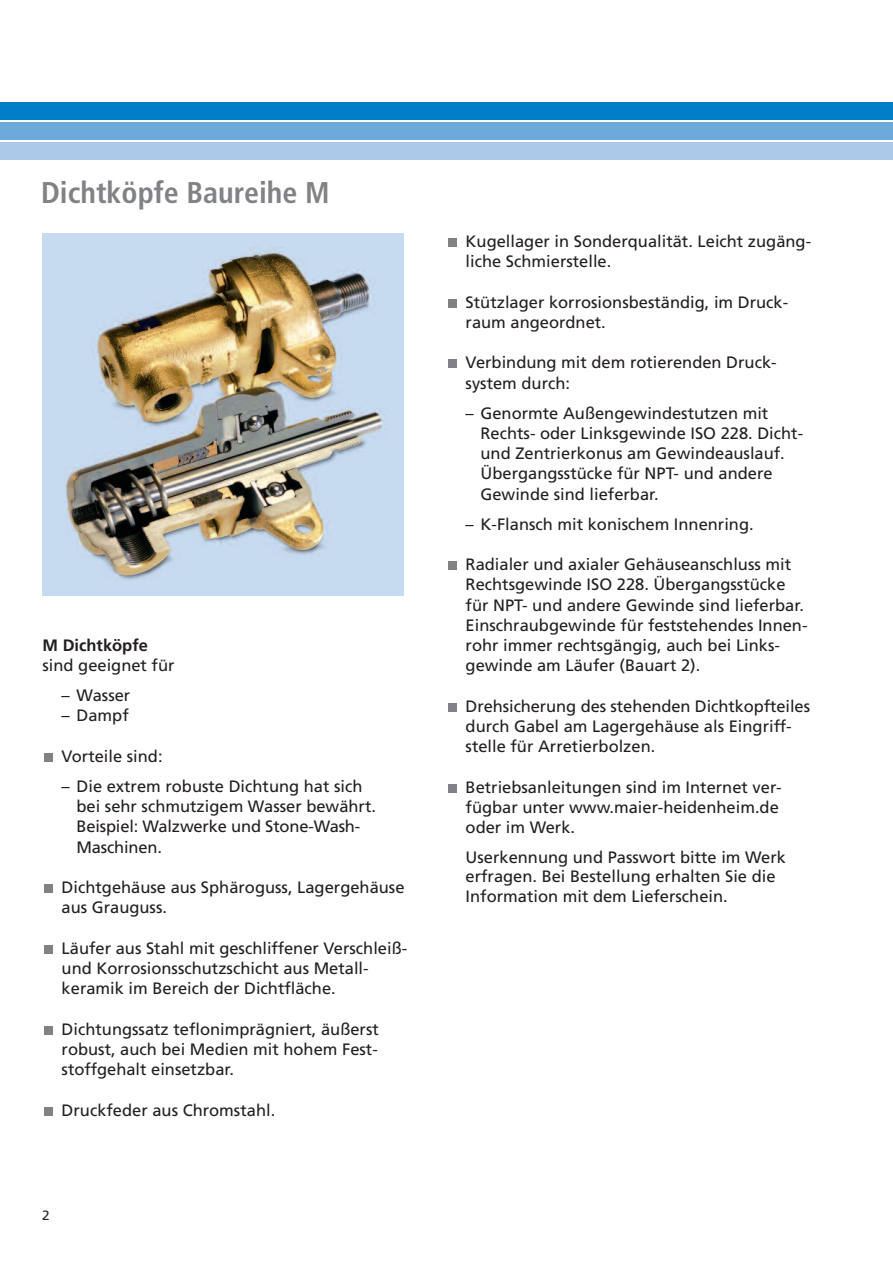
<style>
.page{position:relative;width:893px;height:1263px;background:#fff}
.page>*{position:absolute;margin:0;border:0;box-sizing:border-box;transform-origin:0 0}
.t1{font:700 condensed 30px "Frutiger";color:#808285}
.t2{font:16.5px/20.2px "Frutiger";color:#231f20}
.t3{font:700 16.5px "Frutiger";color:#231f20}
.t4{font:13.5px "Frutiger";color:#231f20}
</style>
<div class="page">
<div style="left:0;top:102px;width:893px;height:18px;background:#007ec5"></div>
<div style="left:0;top:122px;width:893px;height:18px;background:#6da9db"></div>
<div style="left:0;top:142px;width:893px;height:18px;background:#acc9e9"></div>
<img style="left:43px;top:234px;width:361px;height:361px">
<div style="left:44px;top:753px;width:9px;height:9px;background:#808285"></div>
<div style="left:44px;top:1107px;width:9px;height:9px;background:#808285"></div>
<div style="left:44px;top:1026px;width:9px;height:9px;background:#808285"></div>
<div style="left:44px;top:945px;width:9px;height:9px;background:#808285"></div>
<div style="left:44px;top:884px;width:9px;height:9px;background:#808285"></div>
<div style="left:448px;top:238px;width:9px;height:9px;background:#808285"></div>
<div style="left:448px;top:299px;width:9px;height:9px;background:#808285"></div>
<div style="left:448px;top:784px;width:9px;height:9px;background:#808285"></div>
<div style="left:448px;top:703px;width:9px;height:9px;background:#808285"></div>
<div style="left:448px;top:561px;width:9px;height:9px;background:#808285"></div>
<div style="left:448px;top:359px;width:9px;height:9px;background:#808285"></div>
<h1 class="t1" style="left:41px;top:180px;width:290px">Dichtköpfe Baureihe M</h1>
<p class="t3" style="left:43px;top:638px;width:107px">M Dichtköpfe</p>
<p class="t2" style="left:43px;top:656px;width:134px">sind geeignet für</p>
<p class="t2" style="left:62px;top:686px;width:70px">– Wasser</p>
<p class="t2" style="left:62px;top:707px;width:69px">– Dampf</p>
<p class="t2" style="left:62px;top:747px;width:102px">Vorteile sind:</p>
<p class="t2" style="left:77px;top:777px;width:301px;text-indent:-15px">– Die extrem robuste Dichtung hat sich bei sehr schmutzigem Wasser bewährt.<br>Beispiel: Walzwerke und Stone-Wash-<br>Maschinen.</p>
<p class="t2" style="left:62px;top:878px;width:344px">Dichtgehäuse aus Sphäroguss, Lagergehäuse aus Grauguss.</p>
<p class="t2" style="left:62px;top:939px;width:347px">Läufer aus Stahl mit geschliffener Verschleiß&shy;und Korrosionsschutzschicht aus Metall&shy;keramik im Bereich der Dichtfläche.</p>
<p class="t2" style="left:62px;top:1020px;width:319px;text-align:justify">Dichtungssatz teflonimprägniert, äußerst robust, auch bei Medien mit hohem Fest&shy;stoffgehalt einsetzbar.</p>
<p class="t2" style="left:62px;top:1101px;width:215px">Druckfeder aus Chromstahl.</p>
<p class="t4" style="left:42px;top:1210px;width:9px">2</p>
<p class="t2" style="left:466px;top:232px;width:347px">Kugellager in Sonderqualität. Leicht zugäng&shy;liche Schmierstelle.</p>
<p class="t2" style="left:466px;top:293px;width:324px">Stützlager korrosionsbeständig, im Druck&shy;raum angeordnet.</p>
<p class="t2" style="left:466px;top:354px;width:313px">Verbindung mit dem rotierenden Druck&shy;system durch:</p>
<p class="t2" style="left:480px;top:404px;width:324px;text-indent:-15px">– Genormte Außengewindestutzen mit Rechts- oder Linksgewinde ISO 228. Dicht&shy;und Zentrierkonus am Gewindeauslauf.<br>Übergangsstücke für NPT- und andere Gewinde sind lieferbar.</p>
<p class="t2" style="left:466px;top:515px;width:290px">– K-Flansch mit konischem Innenring.</p>
<p class="t2" style="left:466px;top:556px;width:343px">Radialer und axialer Gehäuseanschluss mit Rechtsgewinde ISO 228. Übergangsstücke für NPT- und andere Gewinde sind lieferbar.<br>Einschraubgewinde für feststehendes Innen&shy;rohr immer rechtsgängig, auch bei Links&shy;gewinde am Läufer (Bauart 2).</p>
<p class="t2" style="left:466px;top:697px;width:346px">Drehsicherung des stehenden Dichtkopfteiles durch Gabel am Lagergehäuse als Eingriff&shy;stelle für Arretierbolzen.</p>
<p class="t2" style="left:466px;top:778px;width:317px">Betriebsanleitungen sind im Internet ver&shy;fügbar unter www.maier-heidenheim.de oder im Werk.</p>
<p class="t2" style="left:466px;top:848px;width:322px;line-height:19.5px">Userkennung und Passwort bitte im Werk erfragen. Bei Bestellung erhalten Sie die<br>Information mit dem Lieferschein.</p>
</div>
